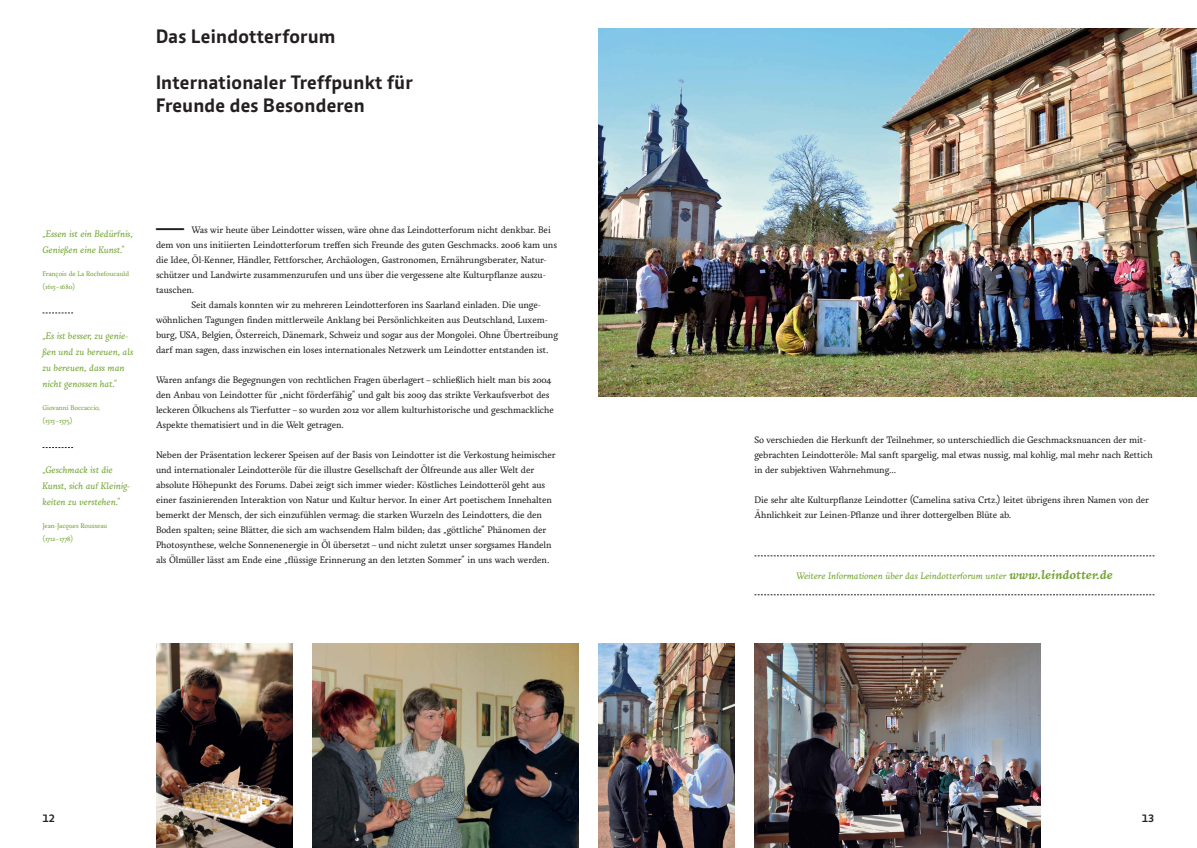
<style>
.page{position:relative;width:1197px;height:848px;background:#fff}
.page>*{position:absolute;margin:0;border:0;box-sizing:border-box;transform-origin:0 0}
.t1{font:700 20px/23px "Caput";letter-spacing:.015em;color:#231f20}
.t2{font:11px/15px "Jenny";color:#231f20}
.t3{font:italic 11px/16px "Jenny";color:#73a533}
.t4{font:700 11px "Caput";color:#231f20}
.t5{font:8px/13px "Jenny";color:#73a533}
.s1{font-family:"Akzidenz Grotesk";font-weight:900;font-size:14px}
.s2{font-weight:700;font-size:15px}
</style>
<div class="page">
<img style="left:598px;top:28px;width:598px;height:368px">
<img style="left:312px;top:643px;width:266px;height:205px">
<img style="left:156px;top:643px;width:136px;height:205px">
<img style="left:754px;top:643px;width:286px;height:205px">
<img style="left:598px;top:643px;width:136px;height:205px">
<svg style="left:754px;top:555px;width:400px;height:1px"></svg>
<svg style="left:754px;top:594px;width:400px;height:1px"></svg>
<svg style="left:43px;top:313px;width:30px;height:1px"></svg>
<svg style="left:43px;top:447px;width:30px;height:1px"></svg>
<h1 class="t1" style="left:156px;top:27px;width:181px">Das Leindotterforum</h1>
<h1 class="t1" style="left:156px;top:73px;width:258px">Internationaler Treffpunkt für<br>Freunde des Besonderen</h1>
<p class="t3" style="left:43px;top:227px;width:92px">„Essen ist ein Bedürfnis,<br>Genießen eine Kunst.“</p>
<p class="t5" style="left:43px;top:268px;width:88px">François de La Rochefoucauld (1613–1680)</p>
<p class="t3" style="left:43px;top:329px;width:92px">„Es ist besser, zu genie&shy;ßen und zu bereuen, als zu bereuen, dass man nicht genossen hat.“</p>
<p class="t5" style="left:43px;top:402px;width:59px">Giovanni Boccaccio, (1313–1375)</p>
<p class="t3" style="left:43px;top:463px;width:89px">„Geschmack ist die<br>Kunst, sich auf Kleinig&shy;keiten zu verstehen.“</p>
<p class="t5" style="left:43px;top:520px;width:66px">Jean-Jacques Rousseau (1712–1778)</p>
<p class="t2" style="left:156px;top:224px;width:402px"><span class="s1">—</span> Was wir heute über Leindotter wissen, wäre ohne das Leindotterforum nicht denkbar. Bei dem von uns initiierten Leindotterforum treffen sich Freunde des guten Geschmacks. 2006 kam uns die Idee, Öl-Kenner, Händler, Fettforscher, Archäologen, Gastro nomen, Ernährungsberater, Natur&shy;schützer und Landwirte zusammenzurufen und uns über die vergessene alte Kulturpflanze auszu&shy;tauschen.</p>
<p class="t2" style="left:156px;top:299px;width:403px;text-indent:35px">Seit damals konnten wir zu mehreren Leindotterforen ins Saarland einladen. Die unge&shy;wöhnlichen Tagungen finden mittlerweile Anklang bei Persönlichkeiten aus Deutschland, Luxem&shy;burg, USA, Belgien, Österreich, Dänemark, Schweiz und sogar aus der Mongolei. Ohne Übertreibung darf man sagen, dass inzwischen ein loses internationales Netzwerk um Leindotter entstanden ist.</p>
<p class="t2" style="left:156px;top:374px;width:399px">Waren anfangs die Begegnungen von rechtlichen Fragen überlagert – schließlich hielt man bis 2004 den Anbau von Leindotter für „nicht förderfähig“ und galt bis 2009 das strikte Verkaufsverbot des leckeren Ölkuchens als Tierfutter – so wurden 2012 vor allem kulturhistorische und geschmackliche Aspekte thematisiert und in die Welt getragen.</p>
<p class="t2" style="left:156px;top:449px;width:401px">Neben der Präsentation leckerer Speisen auf der Basis von Leindotter ist die Verkostung heimischer und internationaler Leindotteröle für die illustre Gesellschaft der Ölfreunde aus aller Welt der absolute Höhepunkt des Forums. Dabei zeigt sich immer wieder: Köstliches Leindotteröl geht aus einer faszinierenden Interaktion von Natur und Kultur hervor. In einer Art poetischem Innehalten bemerkt der Mensch, der sich einzufühlen vermag: die starken Wurzeln des Leindotters, die den Boden spalten; seine Blätter, die sich am wachsendem Halm bilden; das „göttliche“ Phänomen der Photosynthese, welche Sonnenenergie in Öl übersetzt – und nicht zuletzt unser sorgsames Handeln als Ölmüller lässt am Ende eine „flüssige Erinnerung an den letzten Sommer“ in uns wach werden.</p>
<p class="t2" style="left:754px;top:433px;width:399px">So verschieden die Herkunft der Teilnehmer, so unterschiedlich die Geschmacksnuancen der mit&shy;gebrachten Leindotteröle: Mal sanft spargelig, mal etwas nussig, mal kohlig, mal mehr nach Rettich in der subjektiven Wahrnehmung...</p>
<p class="t2" style="left:754px;top:493px;width:396px">Die sehr alte Kulturpflanze Leindotter (Camelina sativa Crtz.) leitet übrigens ihren Namen von der<br>Ähnlichkeit zur Leinen-Pflanze und ihrer dottergelben Blüte ab.</p>
<p class="t3" style="left:796px;top:569px;width:318px">Weitere Informationen über das Leindotterforum unter <span class="s2">www.leindotter.de</span></p>
<p class="t4" style="left:43px;top:814px;width:14px">12</p>
<p class="t4" style="left:1141px;top:814px;width:14px">13</p>
</div>
